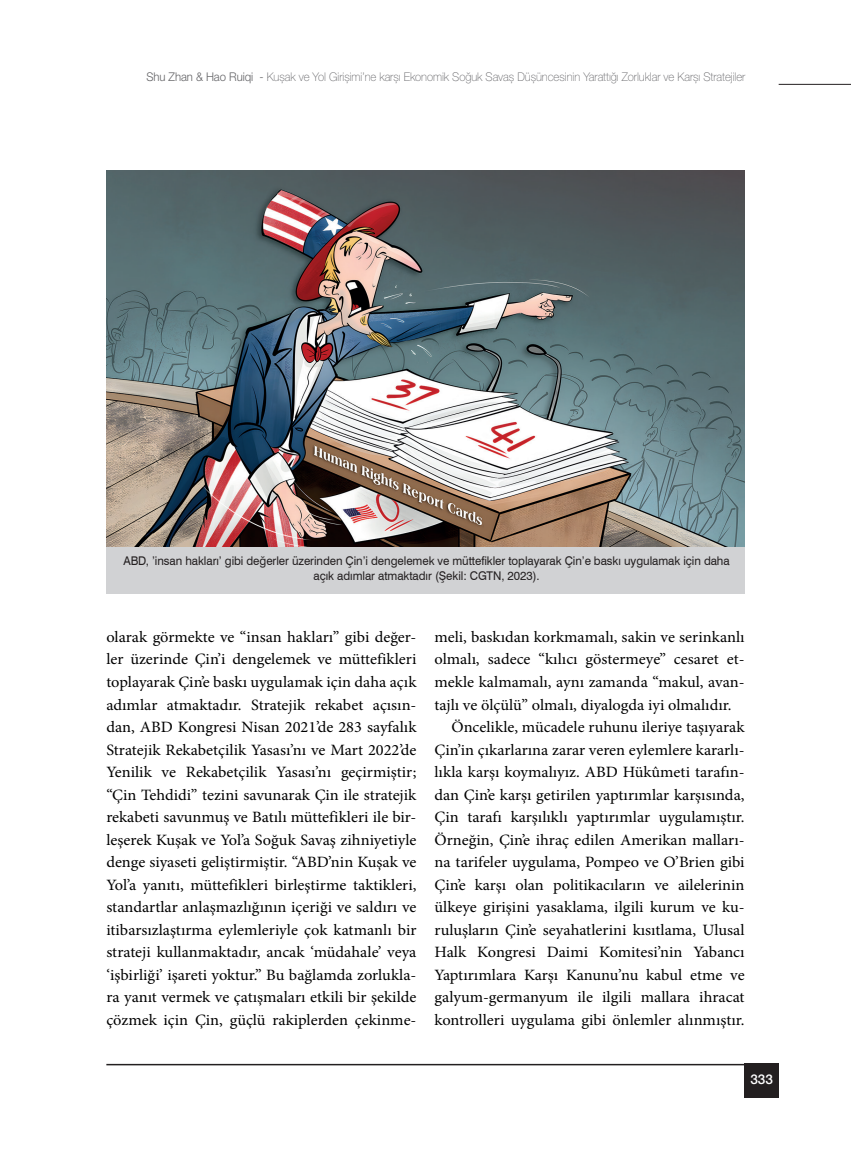
<style>
.page{position:relative;width:851px;height:1149px;background:#fff}
.page>*{position:absolute;margin:0;border:0;box-sizing:border-box;transform-origin:0 0}
.t1{font:15.75px/22.5px "Minion Pro";color:#000;text-align:justify;scale:1.04 1}
.t2{font:500 13.5px "Helvetica Neue LT Pro";color:#fff}
.t3{font:12px/15px "Swiss 721 BT";letter-spacing:-.005em;color:#231f20;text-align:center;scale:.96 1}
.t4{font:100 12px "Helvetica Neue LT Pro";letter-spacing:-.005em;color:#636366;scale:.94 1}
.s1{font-weight:300}
</style>
<div class="page">
<hr style="left:106px;top:1063px;width:672px;height:1px;background:#231f20">
<div style="left:744px;top:1063px;width:34px;height:34px;background:#231f20"></div>
<hr style="left:778px;top:84px;width:72px;height:1px;background:#231f20">
<div style="left:106px;top:546px;width:638px;height:47px;background:#d1d2d4"></div>
<img style="left:106px;top:170px;width:638px;height:376px">
<p class="t4" style="left:146px;top:70px;width:638px"><span class="s1">Shu Zhan &amp; Hao Ruiqi -</span> Kuşak ve Yol Girişimi’ne karşı Ekonomik Soğuk Savaş Düşüncesinin Yarattığı Zorluklar ve Karşı Stratejiler</p>
<p class="t3" style="left:123px;top:552px;width:633px">ABD, ’insan hakları’ gibi değerler üzerinden Çin’i dengelemek ve müttefikler toplayarak Çin’e baskı uygulamak için daha açık adımlar atmaktadır (Şekil: CGTN, 2023).</p>
<p class="t1" style="left:106px;top:625px;width:300px">olarak görmekte ve “insan hakları” gibi değer&shy;ler üzerinde Çin’i dengelemek ve müttefikleri toplayarak Çin’e baskı uygulamak için daha açık adımlar atmaktadır. Stratejik rekabet açısın&shy;dan, ABD Kongresi Nisan 2021’de 283 sayfalık Stratejik Rekabetçilik Yasası’nı ve Mart 2022’de Yenilik ve Rekabetçilik Yasası’nı geçirmiştir; “Çin Tehdidi” tezini savunarak Çin ile stratejik rekabeti savunmuş ve Batılı müttefikleri ile bir&shy;leşerek Kuşak ve Yol’a Soğuk Savaş zihniyetiyle denge siyaseti geliştirmiştir. “ABD’nin Kuşak ve Yol’a yanıtı, müttefikleri birleştirme taktikleri, standartlar anlaşmazlığının içeriği ve saldırı ve itibarsızlaştırma eylemleriyle çok katmanlı bir strateji kullanmaktadır, ancak ‘müdahale’ veya ‘işbirliği’ işareti yoktur.” Bu bağlamda zorlukla&shy;ra yanıt vermek ve çatışmaları etkili bir şekilde çözmek için Çin, güçlü rakiplerden çekinme-</p>
<p class="t1" style="left:434px;top:625px;width:300px">meli, baskıdan korkmamalı, sakin ve serinkanlı</p>
<p class="t1" style="left:434px;top:648px;width:299px">olmalı, sadece “kılıcı göstermeye” cesaret et-</p>
<p class="t1" style="left:434px;top:670px;width:299px">mekle kalmamalı, aynı zamanda “makul, avan-</p>
<p class="t1" style="left:434px;top:693px;width:287px">tajlı ve ölçülü” olmalı, diyalogda iyi olmalıdır.</p>
<p class="t1" style="left:451px;top:715px;width:283px">Öncelikle, mücadele ruhunu ileriye taşıyarak</p>
<p class="t1" style="left:434px;top:738px;width:299px">Çin’in çıkarlarına zarar veren eylemlere kararlı-</p>
<p class="t1" style="left:434px;top:760px;width:299px">lıkla karşı koymalıyız. ABD Hükûmeti tarafın-</p>
<p class="t1" style="left:434px;top:783px;width:299px">dan Çin’e karşı getirilen yaptırımlar karşısında,</p>
<p class="t1" style="left:434px;top:805px;width:299px">Çin tarafı karşılıklı yaptırımlar uygulamıştır.</p>
<p class="t1" style="left:434px;top:828px;width:299px">Örneğin, Çin’e ihraç edilen Amerikan malları-</p>
<p class="t1" style="left:434px;top:850px;width:299px">na tarifeler uygulama, Pompeo ve O’Brien gibi</p>
<p class="t1" style="left:434px;top:873px;width:299px">Çin’e karşı olan politikacıların ve ailelerinin</p>
<p class="t1" style="left:434px;top:895px;width:299px">ülkeye girişini yasaklama, ilgili kurum ve ku-</p>
<p class="t1" style="left:434px;top:918px;width:299px">ruluşların Çin’e seyahatlerini kısıtlama, Ulusal</p>
<p class="t1" style="left:434px;top:940px;width:300px">Halk Kongresi Daimi Komitesi’nin Yabancı</p>
<p class="t1" style="left:434px;top:963px;width:299px">Yaptırımlara Karşı Kanunu’nu kabul etme ve</p>
<p class="t1" style="left:434px;top:985px;width:299px">galyum-germanyum ile ilgili mallara ihracat</p>
<p class="t1" style="left:434px;top:1008px;width:299px">kontrolleri uygulama gibi önlemler alınmıştır.</p>
<p class="t2" style="left:750px;top:1070px;width:24px">333</p>
</div>
